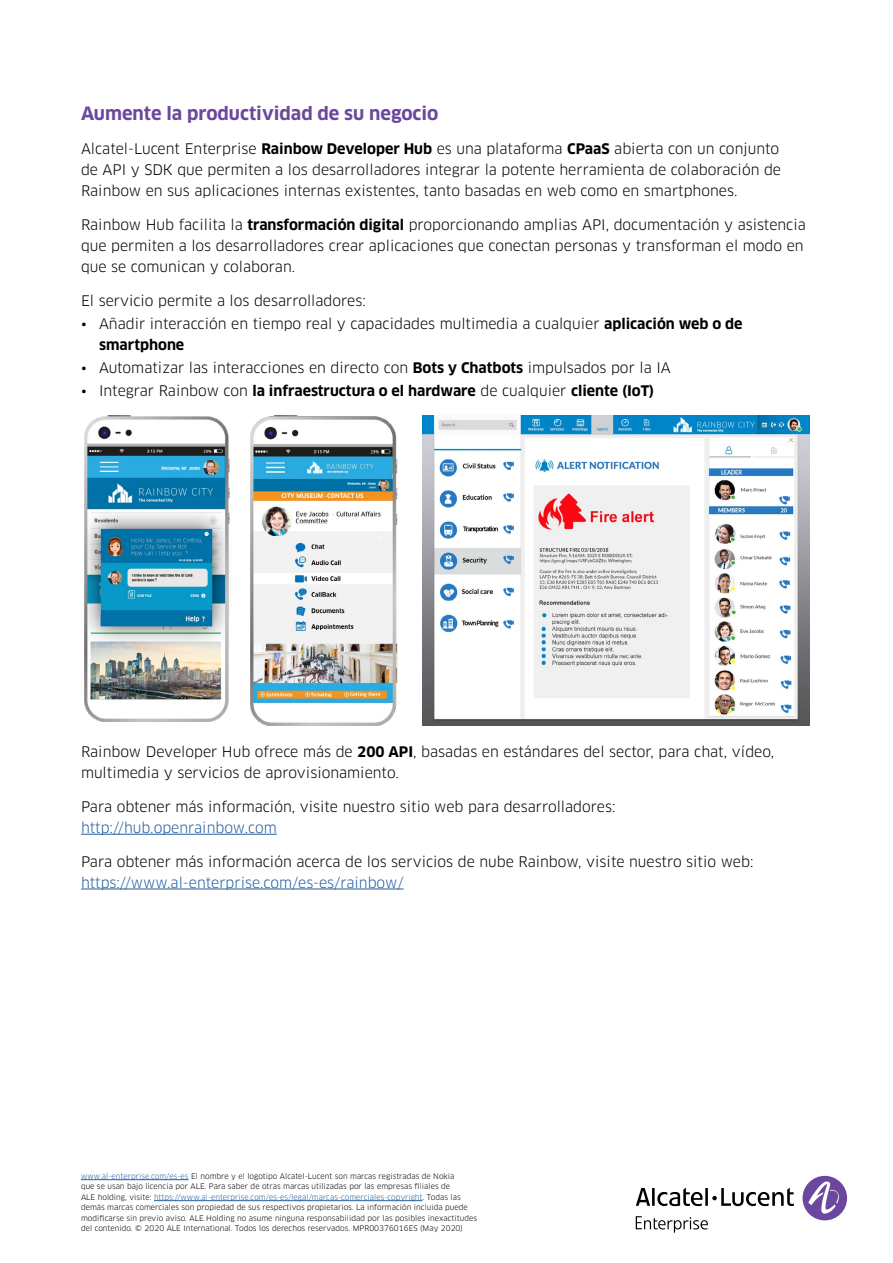
<style>
.page{position:relative;width:893px;height:1263px;background:#fff}
.page>*{position:absolute;margin:0;border:0;box-sizing:border-box;transform-origin:0 0}
.t1{font:700 18px "Clan OT";color:#6b489d}
.t2{font:14.25px/21px "Clan OT";color:#000}
.t3{font:700 14.25px "Clan OT";color:#000}
.t4{font:14.25px "Clan OT";color:#215e9e}
.t5{font:7.5px/10.5px "Clan OT";letter-spacing:.005em;color:#000}
.s1{font-weight:700}
.s2{font-weight:400}
.s3{color:#215e9e}
</style>
<div class="page">
<div style="left:802px;top:1176px;width:45px;height:44px;background:#6b489d;border-radius:50%"></div>
<svg style="left:808px;top:1181px;width:34px;height:33px"></svg>
<svg style="left:636px;top:1188px;width:158px;height:18px"></svg>
<svg style="left:636px;top:1216px;width:72px;height:16px"></svg>
<hr style="left:81px;top:1179px;width:108px;height:1px;background:#215e9e">
<hr style="left:154px;top:1200px;width:269px;height:1px;background:#215e9e">
<hr style="left:81px;top:834px;width:196px;height:1px;background:#215e9e">
<hr style="left:81px;top:889px;width:323px;height:1px;background:#215e9e">
<img style="left:85px;top:416px;width:145px;height:306px">
<img style="left:250px;top:416px;width:148px;height:310px">
<img style="left:423px;top:416px;width:387px;height:310px">
<p class="t1" style="left:81px;top:103px;width:359px">Aumente la productividad de su negocio</p>
<p class="t2" style="left:81px;top:138px;width:702px">Alcatel-Lucent Enterprise <span class="s1">Rainbow Developer Hub</span> es una plataforma <span class="s1">CPaaS</span> abierta con un conjunto de API y SDK que permiten a los desarrolladores integrar la potente herramienta de colaboración de<br>Rainbow en sus aplicaciones internas existentes, tanto basadas en web como en smartphones.</p>
<p class="t2" style="left:81px;top:214px;width:726px">Rainbow Hub facilita la <span class="s1">transformación digital</span> proporcionando amplias API, documentación y asistencia que permiten a los desarrolladores crear aplicaciones que conectan personas y transforman el modo en que se comunican y colaboran.</p>
<p class="t2" style="left:81px;top:290px;width:286px">El servicio permite a los desarrolladores:</p>
<p class="t2" style="left:99px;top:313px;width:645px;text-indent:-18px">• Añadir interacción en tiempo real y capacidades multimedia a cualquier <span class="s1">aplicación web o de smartphone</span></p>
<p class="t2" style="left:81px;top:357px;width:591px">• Automatizar las interacciones en directo con <span class="s1">Bots y Chatbots</span> impulsados por la IA</p>
<p class="t3" style="left:81px;top:383px;width:575px"><span class="s2">• Integrar Rainbow con</span> la infraestructura o el hardware <span class="s2">de cualquier</span> cliente (IoT)</p>
<p class="t2" style="left:81px;top:741px;width:695px">Rainbow Developer Hub ofrece más de <span class="s1">200 API</span>, basadas en estándares del sector, para chat, vídeo, multimedia y servicios de aprovisionamiento.</p>
<p class="t2" style="left:81px;top:796px;width:536px">Para obtener más información, visite nuestro sitio web para desarrolladores:</p>
<p class="t4" style="left:81px;top:819px;width:197px">http://hub.openrainbow.com</p>
<p class="t2" style="left:81px;top:851px;width:674px">Para obtener más información acerca de los servicios de nube Rainbow, visite nuestro sitio web:</p>
<p class="t4" style="left:81px;top:874px;width:324px">https://www.al-enterprise.com/es-es/rainbow/</p>
<p class="t5" style="left:81px;top:1171px;width:397px"><span class="s3">www.al-enterprise.com/es-es</span> El nombre y el logotipo Alcatel-Lucent son marcas registradas de Nokia<br>que se usan bajo licencia por ALE. Para saber de otras marcas utilizadas por las empresas filiales de<br>ALE holding, visite: <span class="s3">https://www.al-enterprise.com/es-es/legal/marcas-comerciales-copyright</span>. Todas las demás marcas comerciales son propiedad de sus respectivos propietarios. La información incluida puede modificarse sin previo aviso. ALE Holding no asume ninguna responsabilidad por las posibles inexactitudes del contenido. © 2020 ALE International. Todos los derechos reservados. MPR00376016ES (May 2020)</p>
</div>
